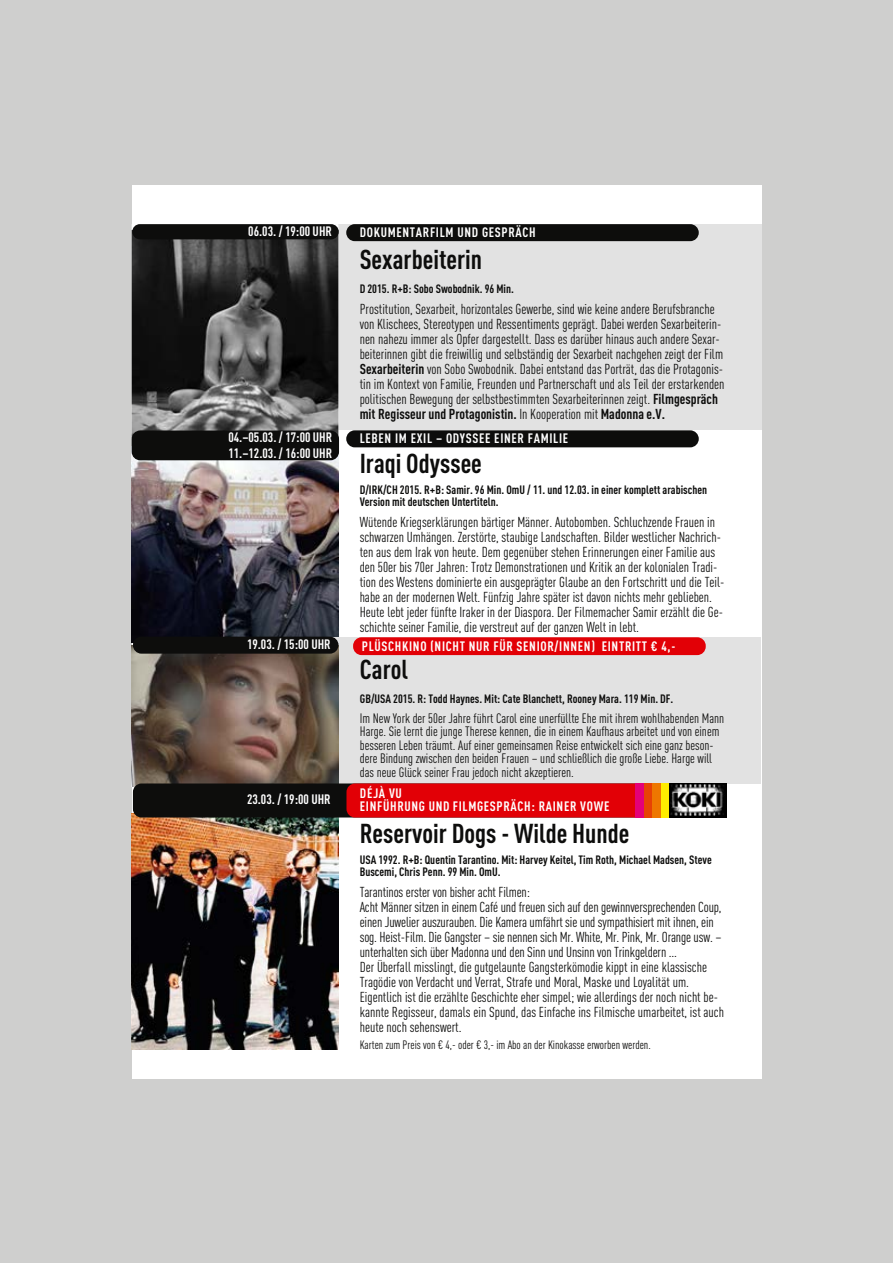
<style>
.page{position:relative;width:893px;height:1263px;background:#cfcfce}
.page>*{position:absolute;margin:0;border:0;box-sizing:border-box;transform-origin:0 0}
.t1{font:700 27px "DIN Cond";color:#0d0d0c}
.t2{font:14.25px/15px "DIN Cond";color:#0d0d0c}
.t3{font:13.5px/13.5px "DIN Cond";color:#0d0d0c}
.t4{font:700 13.5px/13.5px "DIN Cond";letter-spacing:.05em;color:#fff}
.t5{font:700 13.5px/16.2px "DIN Cond";color:#fff}
.t6{font:700 12px/12px "DIN Cond";color:#0d0d0c}
.t7{font:12px "DIN Cond";color:#0d0d0c}
.s1{font-weight:700}
</style>
<div class="page">
<div style="left:132px;top:185px;width:629px;height:893px;background:#fff"></div>
<div style="left:330px;top:224px;width:431px;height:206px;background:#e2e2e2"></div>
<img style="left:132px;top:454px;width:206px;height:189px">
<img style="left:131px;top:814px;width:208px;height:235px">
<div style="left:326px;top:637px;width:435px;height:146px;background:#e2e2e2"></div>
<img style="left:132px;top:646px;width:206px;height:140px">
<div style="left:133px;top:783px;width:578px;height:34px;background:#0d0d0c;border-radius:9px"></div>
<div style="left:346px;top:783px;width:368px;height:34px;background:#e20006;border-radius:9px"></div>
<img style="left:669px;top:783px;width:58px;height:34px">
<div style="left:661px;top:783px;width:8px;height:34px;background:#ffec00"></div>
<div style="left:652px;top:783px;width:9px;height:34px;background:#e70"></div>
<div style="left:643px;top:783px;width:9px;height:34px;background:#e74204"></div>
<div style="left:635px;top:783px;width:8px;height:34px;background:#e40078"></div>
<div style="left:353px;top:637px;width:353px;height:18px;background:#e20006;border-radius:9px"></div>
<div style="left:133px;top:637px;width:205px;height:17px;background:#0d0d0c;border-radius:9px"></div>
<img style="left:132px;top:234px;width:206px;height:202px">
<div style="left:132px;top:430px;width:207px;height:30px;background:#0d0d0c;border-radius:9px"></div>
<div style="left:132px;top:224px;width:207px;height:15px;background:#0d0d0c;border-radius:8px"></div>
<div style="left:346px;top:224px;width:353px;height:17px;background:#0d0d0c;border-radius:9px"></div>
<div style="left:346px;top:430px;width:353px;height:17px;background:#0d0d0c;border-radius:9px"></div>
<p class="t5" style="left:248px;top:224px;width:85px">06.03. / 19:00 UHR</p>
<p class="t4" style="left:360px;top:226px;width:177px">DOKUMENTARFILM UND GESPRÄCH</p>
<p class="t5" style="left:228px;top:430px;width:105px">04.–05.03. / 17:00 UHR<br>11.–12.03. / 16:00 UHR</p>
<h1 class="t1" style="left:360px;top:250px;width:124px">Sexarbeiterin</h1>
<p class="t6" style="left:360px;top:284px;width:156px">D 2015. R+B: Sobo Swobodnik. 96 Min.</p>
<p class="t2" style="left:360px;top:303px;width:366px">Prostitution, Sexarbeit, horizontales Gewerbe, sind wie keine andere Berufsbranche von Klischees, Stereotypen und Ressentiments geprägt. Dabei werden Sexarbeiterin&shy;nen nahezu immer als Opfer dargestellt. Dass es darüber hinaus auch andere Sexar&shy;beiterinnen gibt die freiwillig und selbständig der Sexarbeit nachgehen zeigt der Film <span class="s1">Sexarbeiterin</span> von Sobo Swobodnik. Dabei entstand das Porträt, das die Protagonis&shy;tin im Kontext von Familie, Freunden und Partnerschaft und als Teil der erstarkenden politischen Bewegung der selbstbestimmten Sexarbeiterinnen zeigt. <span class="s1">Filmgespräch mit Regisseur und Protagonistin.</span> In Kooperation mit <span class="s1">Madonna e.V.</span></p>
<p class="t4" style="left:360px;top:432px;width:210px">LEBEN IM EXIL – ODYSSEE EINER FAMILIE</p>
<h1 class="t1" style="left:360px;top:453px;width:124px">Iraqi Odyssee</h1>
<p class="t6" style="left:360px;top:484px;width:349px">D/IRK/CH 2015. R+B: Samir. 96 Min. OmU / 11. und 12.03. in einer komplett arabischen<br>Version mit deutschen Untertiteln.</p>
<p class="t2" style="left:360px;top:515px;width:366px">Wütende Kriegserklärungen bärtiger Männer. Autobomben. Schluchzende Frauen in schwarzen Umhängen. Zerstörte, staubige Landschaften. Bilder westlicher Nachrich&shy;ten aus dem Irak von heute. Dem gegenüber stehen Erinnerungen einer Familie aus den 50er bis 70er Jahren: Trotz Demonstrationen und Kritik an der kolonialen Tradi&shy;tion des Westens dominierte ein ausgeprägter Glaube an den Fortschritt und die Teil&shy;habe an der modernen Welt. Fünfzig Jahre später ist davon nichts mehr geblieben.<br>Heute lebt jeder fünfte Iraker in der Diaspora. Der Filmemacher Samir erzählt die Ge&shy;schichte seiner Familie, die verstreut auf der ganzen Welt in lebt.</p>
<p class="t5" style="left:247px;top:637px;width:85px">19.03. / 15:00 UHR</p>
<p class="t4" style="left:362px;top:640px;width:315px">PLÜSCHKINO (NICHT NUR FÜR SENIOR/INNEN) EINTRITT € 4,-</p>
<h1 class="t1" style="left:360px;top:660px;width:50px">Carol</h1>
<p class="t6" style="left:360px;top:694px;width:315px">GB/USA 2015. R: Todd Haynes. Mit: Cate Blanchett, Rooney Mara. 119 Min. DF.</p>
<p class="t3" style="left:360px;top:712px;width:366px">Im New York der 50er Jahre führt Carol eine unerfüllte Ehe mit ihrem wohlhabenden Mann Harge. Sie lernt die junge Therese kennen, die in einem Kaufhaus arbeitet und von einem besseren Leben träumt. Auf einer gemeinsamen Reise entwickelt sich eine ganz beson&shy;dere Bindung zwischen den beiden Frauen – und schließlich die große Liebe. Harge will das neue Glück seiner Frau jedoch nicht akzeptieren.</p>
<p class="t5" style="left:247px;top:793px;width:85px">23.03. / 19:00 UHR</p>
<p class="t4" style="left:360px;top:788px;width:251px">DÉJÀ VU<br>EINFÜHRUNG UND FILMGESPRÄCH: RAINER VOWE</p>
<h1 class="t1" style="left:360px;top:824px;width:271px">Reservoir Dogs - Wilde Hunde</h1>
<p class="t6" style="left:360px;top:855px;width:353px">USA 1992. R+B: Quentin Tarantino. Mit: Harvey Keitel, Tim Roth, Michael Madsen, Steve<br>Buscemi, Chris Penn. 99 Min. OmU.</p>
<p class="t2" style="left:360px;top:886px;width:366px">Tarantinos erster von bisher acht Filmen:<br>Acht Männer sitzen in einem Café und freuen sich auf den gewinnversprechenden Coup, einen Juwelier auszurauben. Die Kamera umfährt sie und sympathisiert mit ihnen, ein sog. Heist-Film. Die Gangster – sie nennen sich Mr. White, Mr. Pink, Mr. Orange usw. – unterhalten sich über Madonna und den Sinn und Unsinn von Trinkgeldern ...<br>Der Überfall misslingt, die gutgelaunte Gangsterkömodie kippt in eine klassische Tragödie von Verdacht und Verrat, Strafe und Moral, Maske und Loyalität um.<br>Eigentlich ist die erzählte Geschichte eher simpel; wie allerdings der noch nicht be&shy;kannte Regisseur, damals ein Spund, das Einfache ins Filmische umarbeitet, ist auch heute noch sehenswert.</p>
<p class="t7" style="left:360px;top:1040px;width:293px">Karten zum Preis von € 4,- oder € 3,- im Abo an der Kinokasse erworben werden.</p>
</div>
